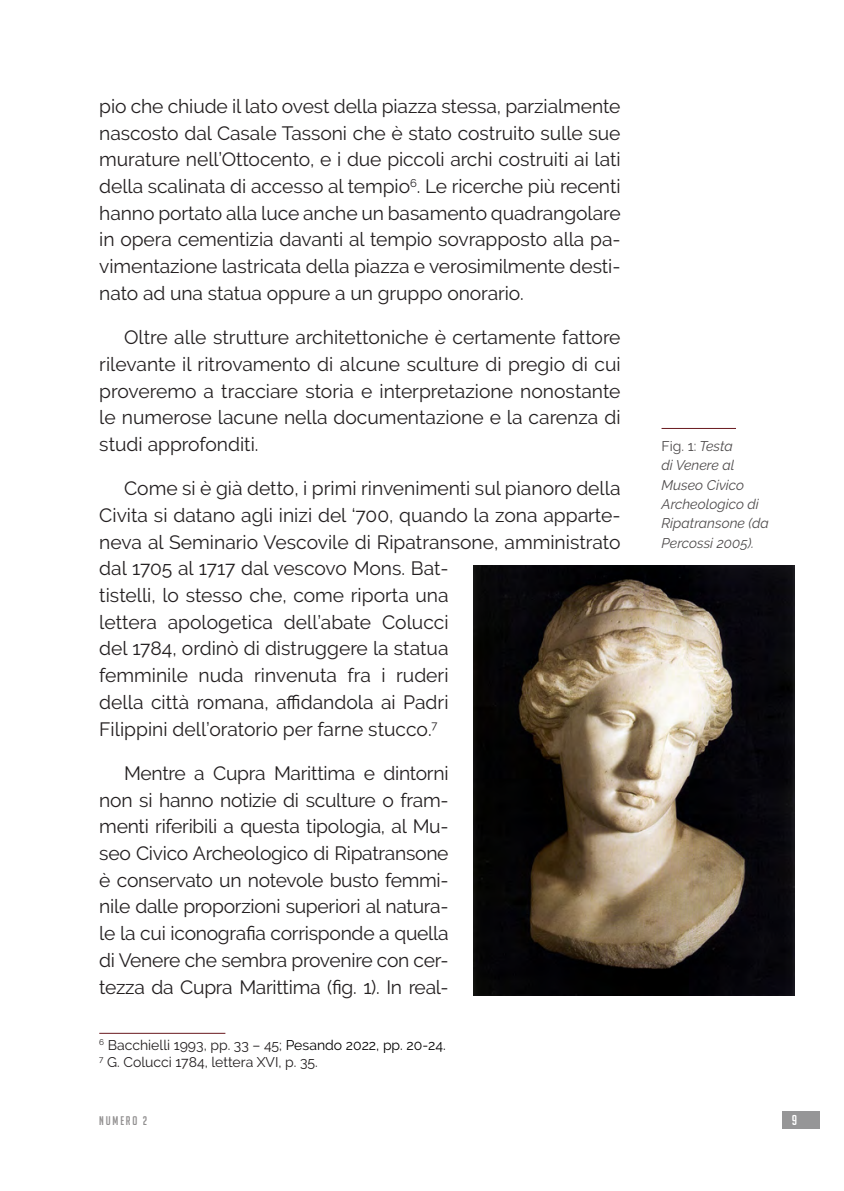
<style>
.page{position:relative;width:844px;height:1191px;background:#fff}
.page>*{position:absolute;margin:0;border:0;box-sizing:border-box;transform-origin:0 0}
.t1{font:19.25px/26.8px "Raleway";color:#231f20;text-align:justify}
.t2{font:14px "Raleway";color:#231f20}
.t3{font:italic 14px/19.2px "Raleway";color:#231f20}
.t4{font:14px "Big Noodle Titling";color:#fff}
.t5{font:12.25px "Big Noodle Titling";letter-spacing:.15em;color:#231f20}
.s1{color:#000}
.s2{font-style:normal}
</style>
<div class="page">
<div style="left:781px;top:1111px;width:38px;height:18px;background:#969697"></div>
<hr style="left:99px;top:1033px;width:126px;height:1px;background:#68171d">
<img style="left:473px;top:566px;width:321px;height:429px">
<hr style="left:661px;top:428px;width:74px;height:1px;background:#68171d">
<p class="t1" style="left:99px;top:93px;width:522px">pio che chiude il lato ovest della piazza stessa, parzialmente nascosto dal Casale Tassoni che è stato costruito sulle sue murature nell’Ottocento, e i due piccoli archi costruiti ai lati della scalinata di accesso al tempio<sup>6</sup>. Le ricerche più recenti hanno portato alla luce anche un basamento quadrangolare in opera cementizia davanti al tempio sovrapposto alla pa&shy;vimentazione lastricata della piazza e verosimilmente desti&shy;nato ad una statua oppure a un gruppo onorario.</p>
<p class="t1" style="left:99px;top:324px;width:522px;text-indent:25px">Oltre alle strutture architettoniche è certamente fattore rilevante il ritrovamento di alcune sculture di pregio di cui proveremo a tracciare storia e interpretazione nonostante le numerose lacune nella documentazione e la carenza di studi approfonditi.</p>
<p class="t1" style="left:99px;top:475px;width:522px;text-align:left;text-indent:25px">Come si è già detto, i primi rinvenimenti sul pianoro della Civita si datano agli inizi del ‘700, quando la zona apparte&shy;neva al Seminario Vescovile di Ripatransone, amministrato dal 1705 al 1717 dal vescovo Mons. Bat-<br>tistelli, lo stesso che, come riporta una<br>lettera apologetica dell’abate Colucci<br>del 1784, ordinò di distruggere la statua<br>femminile nuda rinvenuta fra i ruderi<br>della città romana, affidandola ai Padri<br>Filippini dell’oratorio per farne stucco.<sup>7</sup></p>
<p class="t1" style="left:99px;top:759px;width:351px;text-indent:25px">Mentre a Cupra Marittima e dintorni non si hanno notizie di sculture o fram&shy;menti riferibili a questa tipologia, al Mu&shy;seo Civico Archeologico di Ripatransone è conservato un notevole busto femmi&shy;nile dalle proporzioni superiori al natura&shy;le la cui iconografia corrisponde a quella di Venere che sembra provenire con cer&shy;tezza da Cupra Marittima (fig. 1). In real-</p>
<p class="t2" style="left:99px;top:1037px;width:348px"><sup>6</sup> Bacchielli 1993, pp. 33 – 45; <span class="s1">Pesando 2022, pp. 20-24.</span></p>
<p class="t2" style="left:99px;top:1053px;width:220px"><sup>7</sup> G. Colucci 1784, lettera XVI, p. 35.</p>
<p class="t3" style="left:661px;top:436px;width:109px"><span class="s2">Fig. 1:</span> Testa<br>di Venere al<br>Museo Civico<br>Archeologico di<br>Ripatransone (da<br>Percossi 2005).</p>
<p class="t5" style="left:99px;top:1113px;width:50px">NUMERO 2</p>
<p class="t4" style="left:791px;top:1112px;width:7px">9</p>
</div>
